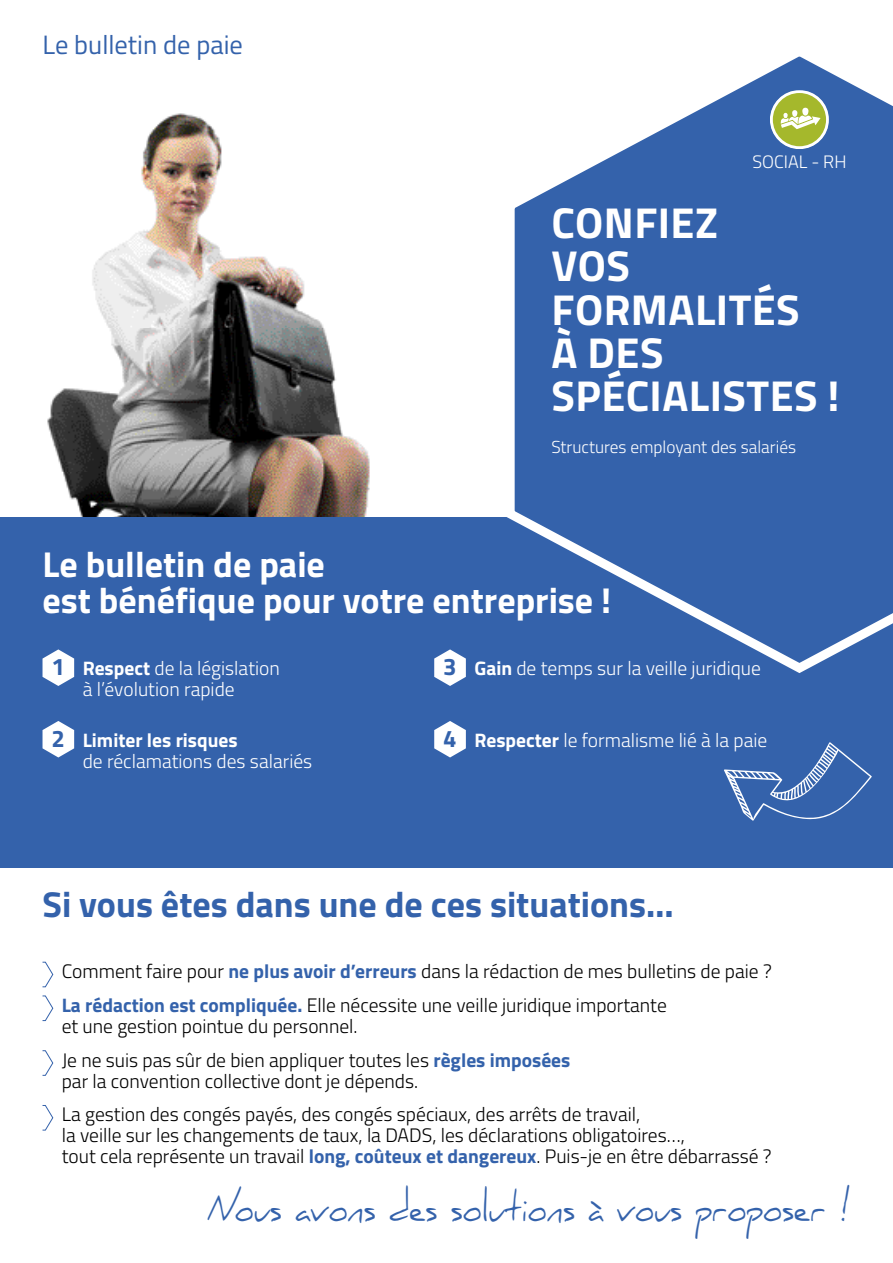
<style>
.page{position:relative;width:893px;height:1263px;background:#fff}
.page>*{position:absolute;margin:0;border:0;box-sizing:border-box;transform-origin:0 0}
.t1{font:700 43.35px/43.3px "Titillium";letter-spacing:.01em;color:#fff}
.t2{font:39.3px "Daniel";color:#3462ab;scale:.8 1}
.t3{font:700 36px/36px "Titillium";color:#fff}
.t4{font:700 36px "Titillium";color:#3462ab}
.t5{font:26.55px "Titillium";color:#3462ab}
.t6{font:300 19.5px/33.8px "Titillium";color:#000}
.t7{font:300 19.5px/21px "Titillium";color:#fff}
.t8{font:300 18px "Titillium";color:#fff}
.t9{font:300 17.25px "Titillium";color:#fff}
.s1{font-weight:700;font-size:24px;color:#3462ab}
.s2{font-weight:700}
.s3{font-weight:700;color:#3462ab}
</style>
<div class="page">
<img style="left:47px;top:113px;width:323px;height:404px">
<div style="left:0;top:517px;width:893px;height:350px;background:#3462ab"></div>
<svg style="left:43px;top:649px;width:31px;height:37px"></svg>
<svg style="left:43px;top:721px;width:31px;height:36px"></svg>
<svg style="left:434px;top:649px;width:32px;height:37px"></svg>
<svg style="left:434px;top:721px;width:32px;height:36px"></svg>
<svg style="left:724px;top:742px;width:148px;height:79px"></svg>
<svg style="left:507px;top:56px;width:386px;height:617px"></svg>
<div style="left:551px;top:205px;width:333px;height:293px;background:#3462ab"></div>
<svg style="left:42px;top:961px;width:12px;height:26px"></svg>
<svg style="left:42px;top:995px;width:12px;height:26px"></svg>
<svg style="left:42px;top:1050px;width:12px;height:26px"></svg>
<svg style="left:42px;top:1105px;width:12px;height:26px"></svg>
<svg style="left:770px;top:90px;width:59px;height:59px"></svg>
<h3 class="t5" style="left:43px;top:25px;width:202px">Le bulletin de paie</h3>
<p class="t8" style="left:752px;top:148px;width:96px">SOCIAL - RH</p>
<h1 class="t1" style="left:552px;top:199px;width:290px">CONFIEZ<br>VOS<br>FORMALITÉS<br>À DES<br>SPÉCIALISTES !</h1>
<p class="t9" style="left:551px;top:434px;width:246px">Structures employant des salariés</p>
<h3 class="t3" style="left:43px;top:544px;width:570px">Le bulletin de paie<br>est bénéfique pour votre entreprise !</h3>
<p class="t7" style="left:83px;top:657px;width:199px;text-indent:-31px"><span class="s1">1</span> <span class="s2">Respect</span> de la législation à l’évolution rapide</p>
<p class="t7" style="left:83px;top:729px;width:231px;text-indent:-31px"><span class="s1">2</span> <span class="s2">Limiter les risques<br></span>de réclamations des salariés</p>
<p class="t7" style="left:443px;top:657px;width:319px"><span class="s1">3</span> <span class="s2">Gain</span> de temps sur la veille juridique</p>
<p class="t7" style="left:443px;top:729px;width:326px"><span class="s1">4</span> <span class="s2">Respecter</span> le formalisme lié à la paie</p>
<h3 class="t4" style="left:43px;top:877px;width:633px">Si vous êtes dans une de ces situations…</h3>
<p class="t6" style="left:62px;top:953px;width:711px">Comment faire pour <span class="s3">ne plus avoir d’erreurs</span> dans la rédaction de mes bulletins de paie ?<br><span class="s3">La rédaction est compliquée.</span> Elle nécessite une veille juridique importante</p>
<p class="t6" style="left:62px;top:1008px;width:510px">et une gestion pointue du personnel.<br>Je ne suis pas sûr de bien appliquer toutes les <span class="s3">règles imposées</span></p>
<p class="t6" style="left:62px;top:1063px;width:580px">par la convention collective dont je dépends.<br>La gestion des congés payés, des congés spéciaux, des arrêts de travail,</p>
<p class="t6" style="left:62px;top:1124px;width:711px;line-height:21px">la veille sur les changements de taux, la DADS, les déclarations obligatoires…,<br>tout cela représente un travail <span class="s3">long, coûteux et dangereux</span>. Puis-je en être débarrassé ?</p>
<h2 class="t2" style="left:207px;top:1184px;width:806px">Nous avons des solutions à vous proposer !</h2>
</div>
